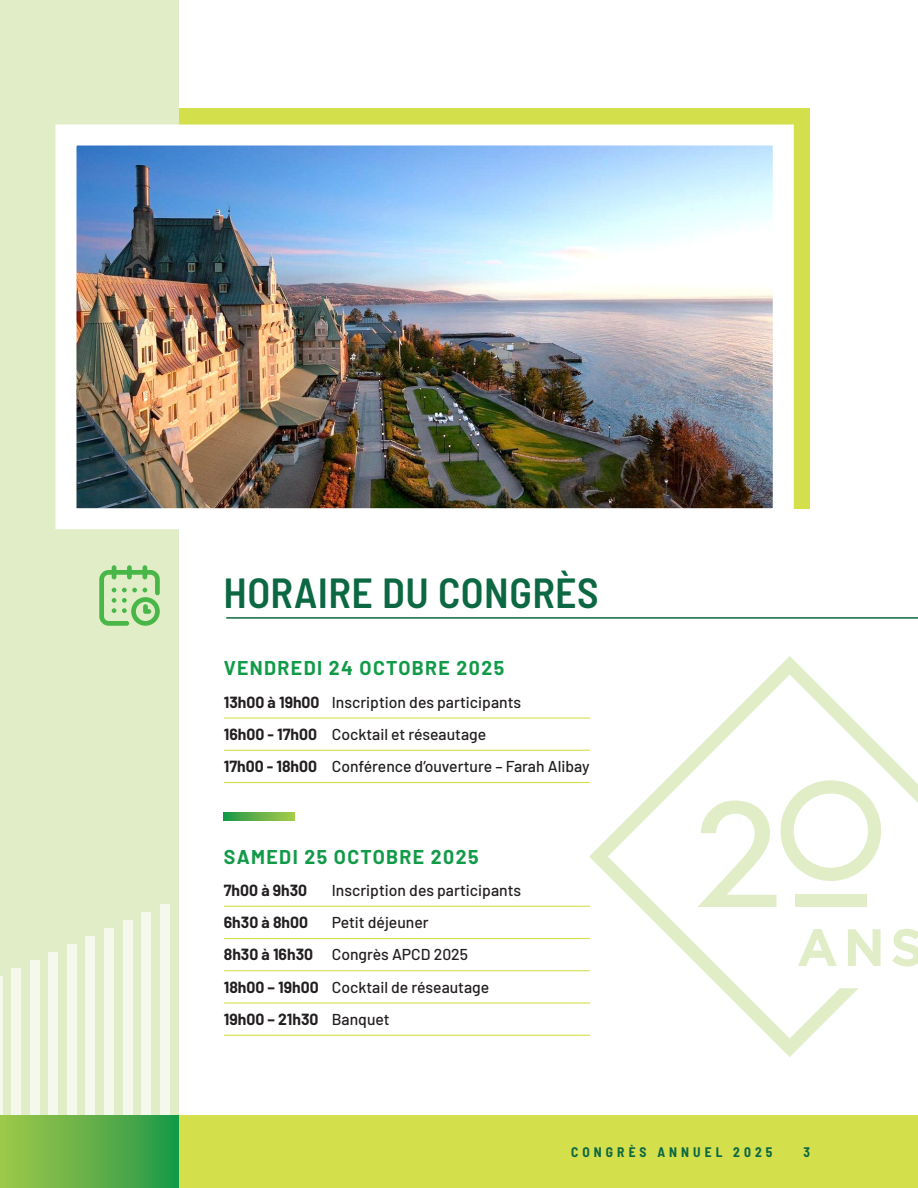
<style>
.page{position:relative;width:918px;height:1188px;background:#fff}
.page>*{position:absolute;margin:0;border:0;box-sizing:border-box;transform-origin:0 0}
.t1{font:600 semi-condensed 42px "Barlow";letter-spacing:.01em;color:#0c6843}
.t2{font:700 19.5px "Barlow";letter-spacing:.07em;color:#119a48}
.t3{font:500 15.75px "Barlow";color:#231f20}
.t4{font:700 15.75px "Barlow";color:#231f20}
.t5{font:700 semi-condensed 13.5px "Barlow";letter-spacing:.3em;color:#0c6843}
.s1{font-weight:700}
.s2{font-weight:500}
</style>
<div class="page">
<div style="left:178px;top:1115px;width:740px;height:73px;background:#d4df4c"></div>
<div style="left:0;top:1115px;width:178px;height:73px;background:linear-gradient(to right,#a4c849,#209949)"></div>
<svg style="left:589px;top:656px;width:329px;height:401px"></svg>
<svg style="left:697px;top:780px;width:184px;height:127px"></svg>
<div style="left:795px;top:895px;width:72px;height:12px;background:#e0edc6"></div>
<svg style="left:798px;top:929px;width:39px;height:37px"></svg>
<svg style="left:848px;top:929px;width:33px;height:37px"></svg>
<svg style="left:892px;top:929px;width:26px;height:38px"></svg>
<div style="left:178px;top:108px;width:632px;height:401px;background:#d4df4c"></div>
<div style="left:0;top:0;width:178px;height:1115px;background:#e0edc6"></div>
<hr style="left:224px;top:717px;width:366px;height:2px;background:#d4df4c">
<hr style="left:224px;top:750px;width:366px;height:1px;background:#d4df4c">
<hr style="left:224px;top:782px;width:366px;height:1px;background:#d4df4c">
<hr style="left:224px;top:906px;width:366px;height:1px;background:#d4df4c">
<hr style="left:224px;top:938px;width:366px;height:1px;background:#d4df4c">
<hr style="left:224px;top:970px;width:366px;height:1px;background:#d4df4c">
<hr style="left:224px;top:1002px;width:366px;height:2px;background:#d4df4c">
<hr style="left:224px;top:1035px;width:366px;height:1px;background:#d4df4c">
<img style="left:78px;top:146px;width:694px;height:361px">
<div style="left:56px;top:124px;width:738px;height:405px;border:21px solid #fff"></div>
<hr style="left:226px;top:617px;width:692px;height:2px;background:#0c6843">
<div style="left:160px;top:904px;width:9px;height:211px;background:#f5f9ed"></div>
<div style="left:142px;top:912px;width:9px;height:203px;background:#f5f9ed"></div>
<div style="left:123px;top:920px;width:9px;height:195px;background:#f5f9ed"></div>
<div style="left:104px;top:928px;width:10px;height:187px;background:#f5f9ed"></div>
<div style="left:86px;top:936px;width:9px;height:179px;background:#f5f9ed"></div>
<div style="left:67px;top:944px;width:9px;height:171px;background:#f5f9ed"></div>
<div style="left:49px;top:952px;width:9px;height:163px;background:#f5f9ed"></div>
<div style="left:30px;top:960px;width:9px;height:155px;background:#f5f9ed"></div>
<div style="left:12px;top:968px;width:9px;height:147px;background:#f5f9ed"></div>
<hr style="left:0;top:976px;width:2px;height:139px;background:#fff">
<svg style="left:99px;top:565px;width:61px;height:61px"></svg>
<svg style="left:224px;top:813px;width:70px;height:7px"></svg>
<p class="t1" style="left:224px;top:562px;width:377px">HORAIRE DU CONGRÈS</p>
<p class="t2" style="left:224px;top:654px;width:282px">VENDREDI 24 OCTOBRE 2025</p>
<p class="t3" style="left:224px;top:691px;width:299px"><span class="s1">13h00 à 19h00</span> Inscription des participants</p>
<p class="t3" style="left:224px;top:723px;width:264px"><span class="s1">16h00 - 17h00</span> Cocktail et réseautage</p>
<p class="t3" style="left:224px;top:755px;width:367px"><span class="s1">17h00 - 18h00</span> Conférence d’ouverture – Farah Alibay</p>
<p class="t2" style="left:224px;top:842px;width:256px">SAMEDI 25 OCTOBRE 2025</p>
<p class="t4" style="left:224px;top:879px;width:85px">7h00 à 9h30</p>
<p class="t3" style="left:332px;top:879px;width:191px">Inscription des participants</p>
<p class="t4" style="left:224px;top:911px;width:86px">6h30 à 8h00</p>
<p class="t3" style="left:332px;top:911px;width:98px">Petit déjeuner</p>
<p class="t3" style="left:224px;top:943px;width:246px"><span class="s1">8h30 à 16h30</span> Congrès APCD 2025</p>
<p class="t3" style="left:224px;top:976px;width:267px"><span class="s1">18h00 – 19h00</span> Cocktail de réseautage</p>
<p class="t4" style="left:224px;top:1008px;width:167px">19h00 – 21h30 <span class="s2">Banquet</span></p>
<p class="t5" style="left:571px;top:1142px;width:203px">CONGRÈS ANNUEL 2025</p>
<p class="t5" style="left:803px;top:1142px;width:8px">3</p>
</div>
